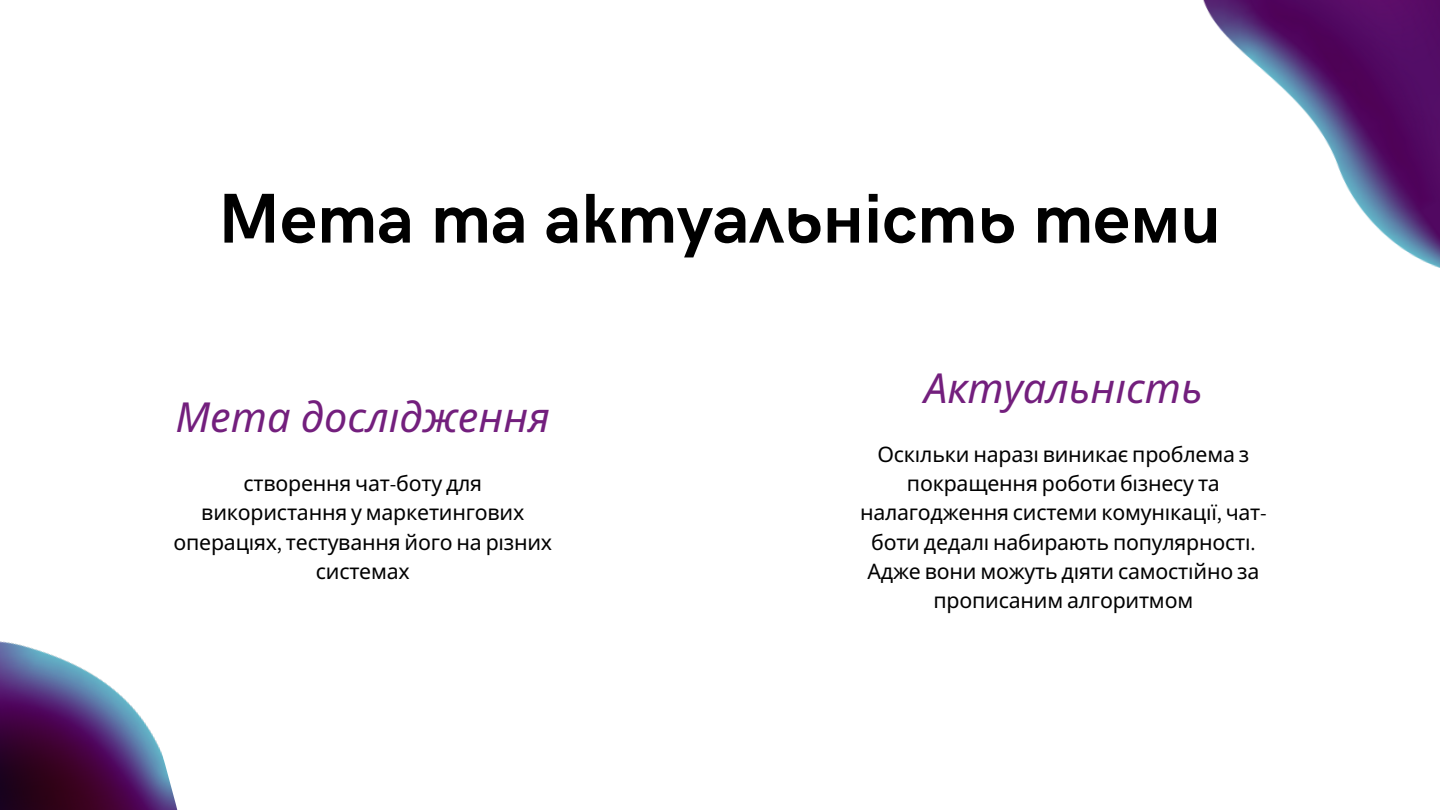
<style>
.page{position:relative;width:1440px;height:810px;background:#fff}
.page>*{position:absolute;margin:0;border:0;box-sizing:border-box;transform-origin:0 0}
.t1{font:700 70.7px "HK Grotesk";color:#000}
.t2{font:italic 41.4px "Noto Sans";color:#731f7d}
.t3{font:21.3px/29.3px "Noto Sans";letter-spacing:-.01em;color:#000;text-align:center}
.s1{font-family:"Assistant"}
</style>
<div class="page">
<img style="left:0;top:641px;width:178px;height:169px">
<img style="left:1203px;top:0;width:237px;height:268px">
<p class="t1" style="left:218px;top:179px;width:1004px">Мета та актуальність теми</p>
<p class="t2" style="left:176px;top:388px;width:376px">Мета дослідження</p>
<p class="t3" style="left:173px;top:468px;width:380px">створення чат<span class="s1">-</span>боту для використання у маркетингових операціях<span class="s1">,</span> тестування його на різних системах</p>
<p class="t2" style="left:924px;top:359px;width:280px">Актуальність</p>
<p class="t3" style="left:860px;top:439px;width:408px">Оскільки наразі виникає проблема з покращення роботи бізнесу та налагодження системи комуні кації<span class="s1">,</span> чат&shy;боти дедалі набирають популярності <span class="s1">.<br></span>Адже вони можуть діяти самості йно за прописаним алгоритмом</p>
</div>
